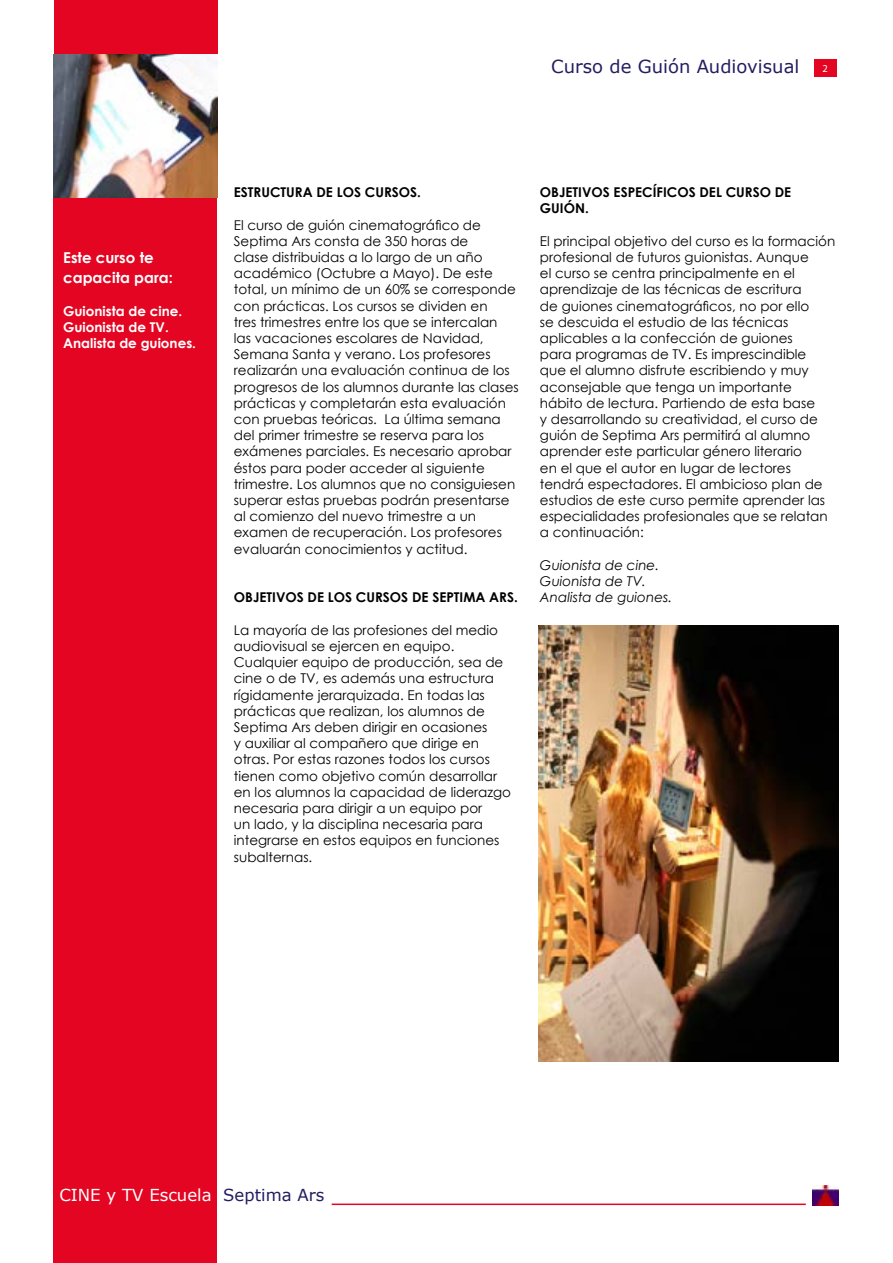
<style>
.page{position:relative;width:893px;height:1263px;background:#fff}
.page>*{position:absolute;margin:0;border:0;box-sizing:border-box;transform-origin:0 0}
.t1{font:18px "Verdana";color:#231e61}
.t2{font:16.5px "Verdana";color:#fff}
.t3{font:700 15px/19.8px "Century Gothic";color:#fff}
.t4{font:13.5px/16.2px "Century Gothic";color:#000}
.t5{font:700 13.5px/16.2px "Century Gothic";color:#000}
.t6{font:700 13.5px/16.2px "Century Gothic";color:#fff}
.t7{font:italic 13.5px/16.2px "Century Gothic";color:#000}
.t8{font:10.5px "Myriad Pro";color:#fff}
.s1{color:#231e61}
</style>
<div class="page">
<div style="left:54px;top:198px;width:163px;height:1065px;background:#e40522"></div>
<div style="left:814px;top:59px;width:23px;height:18px;background:#e40522"></div>
<div style="left:54px;top:0;width:163px;height:54px;background:#e40522"></div>
<hr style="left:332px;top:1203px;width:474px;height:2px;background:#e40523">
<img style="left:812px;top:1185px;width:27px;height:21px">
<img style="left:54px;top:54px;width:163px;height:143px">
<img style="left:538px;top:625px;width:300px;height:436px">
<h1 class="t1" style="left:551px;top:54px;width:250px">Curso de Guión Audiovisual</h1>
<p class="t8" style="left:823px;top:62px;width:7px">2</p>
<p class="t3" style="left:63px;top:247px;width:111px">Este curso te capacita para:</p>
<p class="t6" style="left:63px;top:302px;width:134px">Guionista de cine.<br>Guionista de TV.<br>Analista de guiones.</p>
<p class="t5" style="left:234px;top:184px;width:189px">ESTRUCTURA DE LOS CURSOS.</p>
<p class="t4" style="left:234px;top:216px;width:286px">El curso de guión cinematográfico de Septima Ars consta de 350 horas de<br>clase distribuidas a lo largo de un año académico (Octubre a Mayo). De este total, un mínimo de un 60% se corresponde con prácticas. Los cursos se dividen en<br>tres trimestres entre los que se intercalan<br>las vacaciones escolares de Navidad, Semana Santa y verano. Los profesores realizarán una evaluación continua de los progresos de los alumnos durante las clases prácticas y completarán esta evaluación con pruebas teóricas. La última semana del primer trimestre se reserva para los exámenes parciales. Es necesario aprobar éstos para poder acceder al siguiente trimestre. Los alumnos que no consiguiesen superar estas pruebas podrán presentarse al comienzo del nuevo trimestre a un examen de recuperación. Los profesores evaluarán conocimientos y actitud.</p>
<p class="t5" style="left:234px;top:589px;width:286px">OBJETIVOS DE LOS CURSOS DE SEPTIMA ARS.</p>
<p class="t4" style="left:234px;top:621px;width:279px">La mayoría de las profesiones del medio audiovisual se ejercen en equipo.<br>Cualquier equipo de producción, sea de cine o de TV, es además una estructura rígidamente jerarquizada. En todas las prácticas que realizan, los alumnos de Septima Ars deben dirigir en ocasiones<br>y auxiliar al compañero que dirige en otras. Por estas razones todos los cursos tienen como objetivo común desarrollar en los alumnos la capacidad de liderazgo necesaria para dirigir a un equipo por<br>un lado, y la disciplina necesaria para integrarse en estos equipos en funciones subalternas.</p>
<p class="t5" style="left:540px;top:184px;width:253px">OBJETIVOS ESPECÍFICOS DEL CURSO DE<br>GUIÓN.</p>
<p class="t4" style="left:540px;top:233px;width:297px">El principal objetivo del curso es la formación profesional de futuros guionistas. Aunque<br>el curso se centra principalmente en el aprendizaje de las técnicas de escritura<br>de guiones cinematográficos, no por ello<br>se descuida el estudio de las técnicas aplicables a la confección de guiones<br>para programas de TV. Es imprescindible que el alumno disfrute escribiendo y muy aconsejable que tenga un importante hábito de lectura. Partiendo de esta base<br>y desarrollando su creatividad, el curso de guión de Septima Ars permitirá al alumno aprender este particular género literario<br>en el que el autor en lugar de lectores tendrá espectadores. El ambicioso plan de estudios de este curso permite aprender las especialidades profesionales que se relatan a continuación:</p>
<p class="t7" style="left:540px;top:557px;width:134px">Guionista de cine.<br>Guionista de TV.<br>Analista de guiones.</p>
<p class="t2" style="left:59px;top:1184px;width:266px">CINE y TV Escuela <span class="s1">Septima Ars</span></p>
</div>
